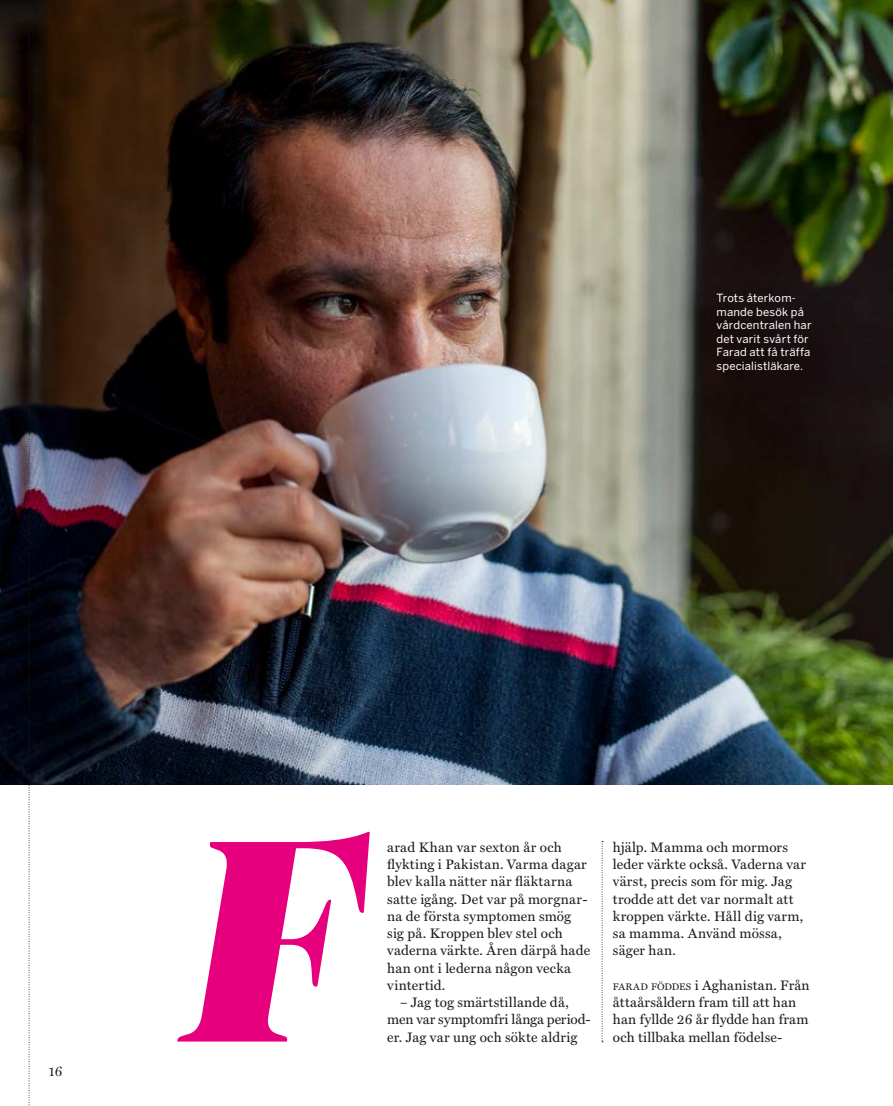
<style>
.page{position:relative;width:893px;height:1106px;background:#fff}
.page>*{position:absolute;margin:0;border:0;box-sizing:border-box;transform-origin:0 0}
.t1{font:italic 295.95px "PF Regal Display Pro U Black";color:#e6007d}
.t2{font:13.8px/17.2px "Miller Text";letter-spacing:.015em;color:#1d1d1b}
.t3{font:13.5px "Miller Display";color:#1d1d1b}
.t4{font:11.25px/13.5px "Benton Sans";letter-spacing:.015em;color:#fff}
.s1{font-size:9.6px}
</style>
<div class="page">
<img style="left:0;top:0;width:893px;height:784px">
<svg style="left:29px;top:0;width:1px;height:1106px"></svg>
<svg style="left:602px;top:841px;width:1px;height:201px"></svg>
<p class="t4" style="left:716px;top:291px;width:96px">Trots återkom&shy;mande besök på vårdcentralen har det varit svårt för<br>Farad att få träffa specialistläkare.</p>
<p class="t3" style="left:49px;top:1062px;width:15px">16</p>
<h1 class="t1" style="left:182px;top:753px;width:173px">F</h1>
<p class="t2" style="left:387px;top:838px;width:204px">arad Khan var sexton år och flykting i Pakistan. Varma dagar blev kalla nätter när fläktarna satte igång. Det var på morgnar&shy;na de första symptomen smög sig på. Kroppen blev stel och vaderna värkte. Åren därpå hade han ont i lederna någon vecka vintertid.</p>
<p class="t2" style="left:387px;top:993px;width:205px;text-indent:13px">– Jag tog smärtstillande då, men var symptomfri långa period&shy;er. Jag var ung och sökte aldrig</p>
<p class="t2" style="left:613px;top:838px;width:195px">hjälp. Mamma och mormors leder värkte också. Vaderna var värst, precis som för mig. Jag trodde att det var normalt att kroppen värkte. Håll dig varm, sa mamma. Använd mössa, säger han.</p>
<p class="t2" style="left:613px;top:976px;width:198px"><span class="s1">FARAD FÖDDES</span> i Aghanistan. Från åttaårsåldern fram till att han han fyllde 26 år flydde han fram</p>
<p class="t2" style="left:613px;top:1028px;width:171px">och tillbaka mellan födelse-</p>
</div>
